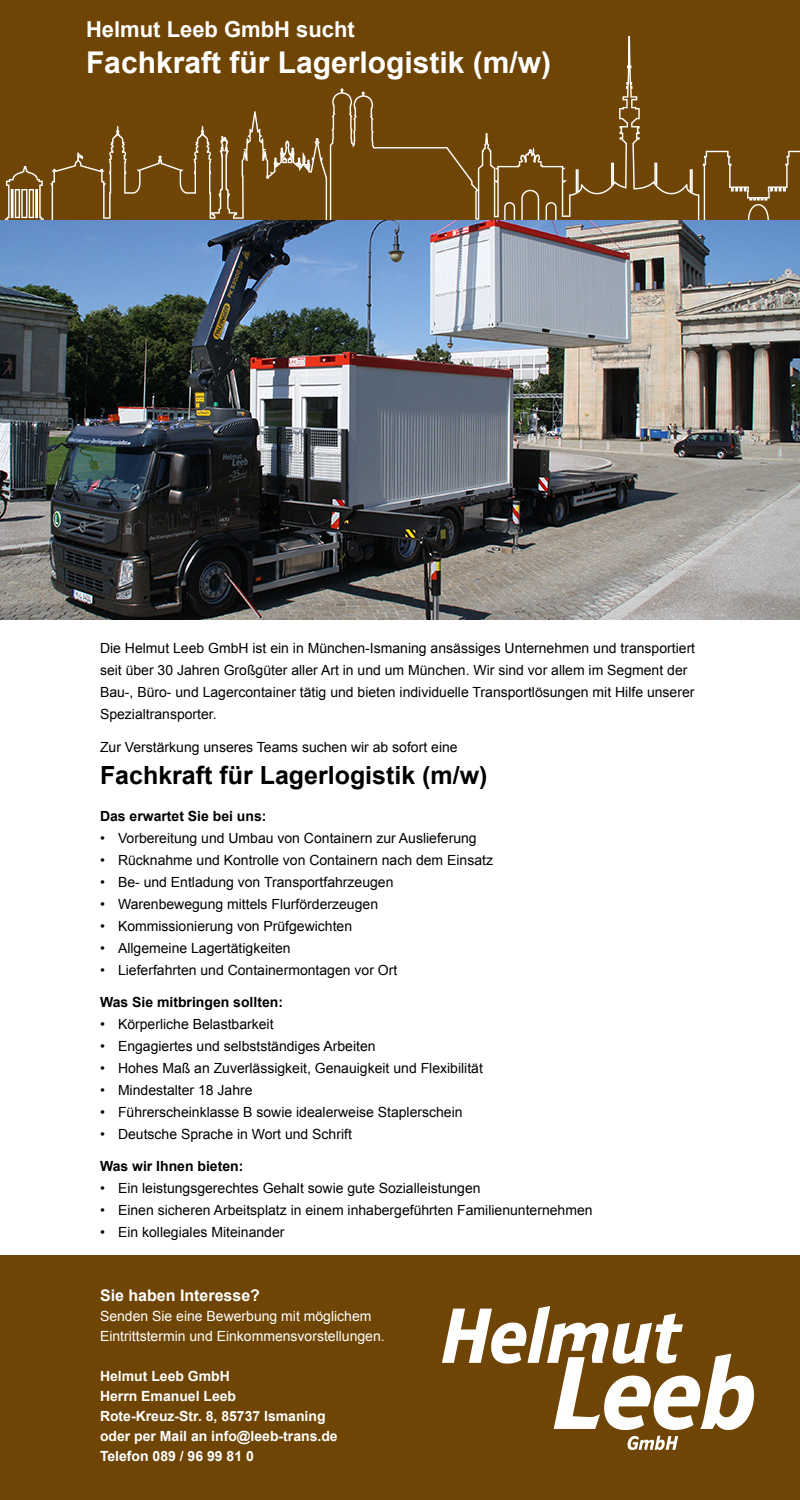
<style>
.page{position:relative;width:800px;height:1500px;background:#fff}
.page>*{position:absolute;margin:0;border:0;box-sizing:border-box;transform-origin:0 0}
.t1{font:700 30px "Arial";color:#fff}
.t2{font:700 25px "Arial";color:#000}
.t3{font:700 22px "Arial";color:#fff}
.t4{font:700 16px "Arial";color:#fff}
.t5{font:14px/22px "Arial";color:#000}
.t6{font:700 14px/20px "Arial";color:#fff}
.t7{font:14px/20px "Arial";color:#fff}
.t8{font:700 14px "Arial";color:#000}
</style>
<div class="page">
<img style="left:0;top:0;width:800px;height:620px">
<img style="left:0;top:1255px;width:800px;height:245px">
<h3 class="t3" style="left:86px;top:15px;width:270px">Helmut Leeb GmbH sucht</h3>
<h1 class="t1" style="left:86px;top:43px;width:467px">Fachkraft für Lagerlogistik (m/w)</h1>
<p class="t5" style="left:100px;top:637px;width:597px">Die Helmut Leeb GmbH ist ein in München-Ismaning ansässiges Unternehmen und transportiert seit über 30 Jahren Großgüter aller Art in und um München. Wir sind vor allem im Segment der Bau-, Büro- und Lagercontainer tätig und bieten individuelle Transportlösungen mit Hilfe unserer Spezialtransporter.</p>
<p class="t5" style="left:100px;top:736px;width:359px">Zur Verstärkung unseres Teams suchen wir ab sofort eine</p>
<h2 class="t2" style="left:100px;top:759px;width:389px">Fachkraft für Lagerlogistik (m/w)</h2>
<p class="t8" style="left:100px;top:807px;width:168px">Das erwartet Sie bei uns:</p>
<p class="t5" style="left:100px;top:827px;width:378px">• Vorbereitung und Umbau von Containern zur Auslieferung</p>
<p class="t5" style="left:100px;top:849px;width:395px">• Rücknahme und Kontrolle von Containern nach dem Einsatz</p>
<p class="t5" style="left:100px;top:871px;width:295px">• Be- und Entladung von Transportfahrzeugen</p>
<p class="t5" style="left:100px;top:893px;width:280px">• Warenbewegung mittels Flurförderzeugen</p>
<p class="t5" style="left:100px;top:915px;width:254px">• Kommissionierung von Prüfgewichten</p>
<p class="t5" style="left:100px;top:937px;width:192px">• Allgemeine Lagertätigkeiten</p>
<p class="t5" style="left:100px;top:959px;width:299px">• Lieferfahrten und Containermontagen vor Ort</p>
<p class="t8" style="left:100px;top:993px;width:185px">Was Sie mitbringen sollten:</p>
<p class="t5" style="left:100px;top:1013px;width:175px">• Körperliche Belastbarkeit</p>
<p class="t5" style="left:100px;top:1035px;width:277px">• Engagiertes und selbstständiges Arbeiten</p>
<p class="t5" style="left:100px;top:1057px;width:384px">• Hohes Maß an Zuverlässigkeit, Genauigkeit und Flexibilität</p>
<p class="t5" style="left:100px;top:1079px;width:154px">• Mindestalter 18 Jahre</p>
<p class="t5" style="left:100px;top:1101px;width:364px">• Führerscheinklasse B sowie idealerweise Staplerschein</p>
<p class="t5" style="left:100px;top:1123px;width:253px">• Deutsche Sprache in Wort und Schrift</p>
<p class="t8" style="left:100px;top:1157px;width:145px">Was wir Ihnen bieten:</p>
<p class="t5" style="left:100px;top:1177px;width:382px">• Ein leistungsgerechtes Gehalt sowie gute Sozialleistungen</p>
<p class="t5" style="left:100px;top:1199px;width:494px">• Einen sicheren Arbeitsplatz in einem inhabergeführten Familienunternehmen</p>
<p class="t5" style="left:100px;top:1221px;width:186px">• Ein kollegiales Miteinander</p>
<p class="t4" style="left:100px;top:1284px;width:162px">Sie haben Interesse?</p>
<p class="t7" style="left:100px;top:1306px;width:286px">Senden Sie eine Bewerbung mit möglichem<br>Eintrittstermin und Einkommensvorstellungen.</p>
<p class="t6" style="left:100px;top:1366px;width:239px">Helmut Leeb GmbH<br>Herrn Emanuel Leeb<br>Rote-Kreuz-Str. 8, 85737 Ismaning oder per Mail an info@leeb-trans.de<br>Telefon 089 / 96 99 81 0</p>
</div>
